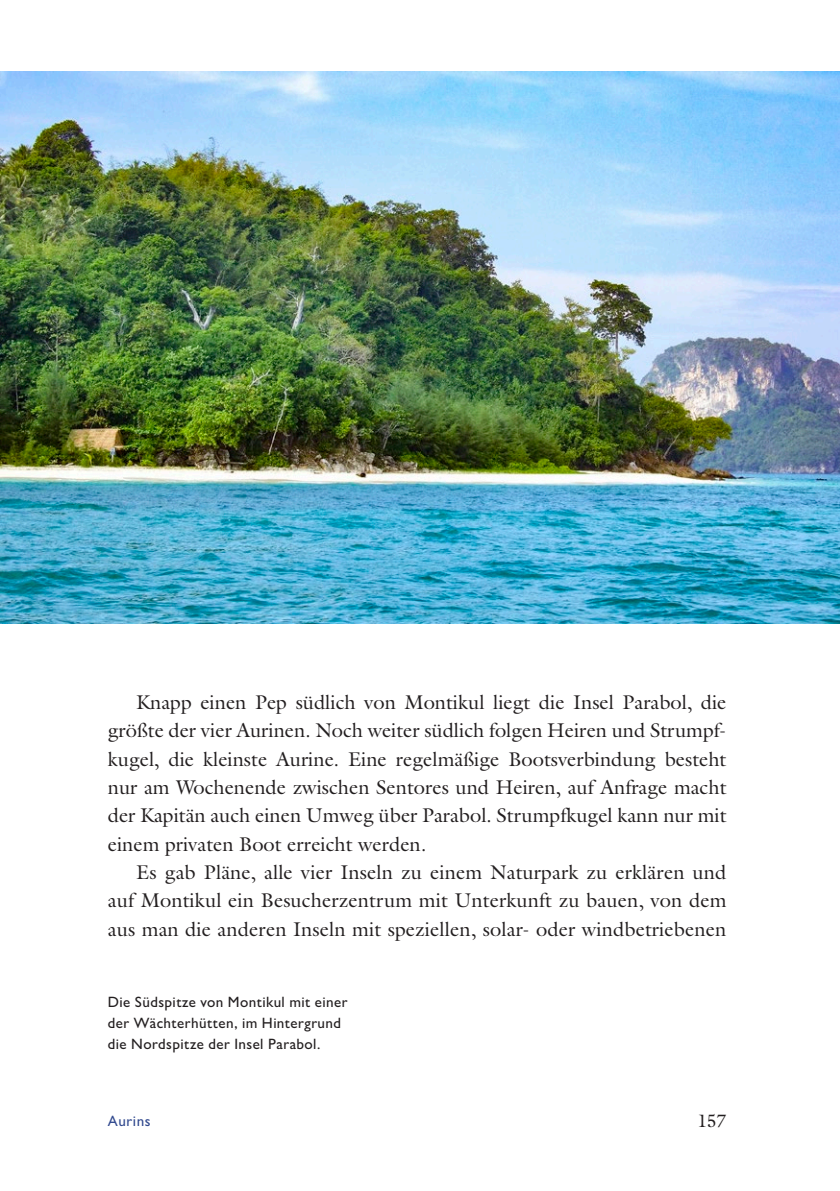
<style>
.page{position:relative;width:840px;height:1191px;background:#fff}
.page>*{position:absolute;margin:0;border:0;box-sizing:border-box;transform-origin:0 0}
.Lauftext{font:20px/28.4px "Galliard Pro";letter-spacing:.005em;color:#231f20;text-align:justify}
.t1{font:18px "Galliard Pro";color:#231f20}
.Bildlegende_FA{font:500 15px/21.2px "Gill Sans Nova";letter-spacing:.03em;color:#231f20}
.t2{font:500 15px "Gill Sans Nova";letter-spacing:.035em;color:#324a8f}
</style>
<div class="page">
<img style="left:0;top:71px;width:839px;height:553px">
<p class="Lauftext" style="left:108px;top:687px;width:619px;text-indent:28px">Knapp einen Pep südlich von Montikul liegt die Insel Parabol, die größte der vier Aurinen. Noch weiter südlich folgen Heiren und Strumpf&shy;kugel, die kleinste Aurine. Eine regelmäßige Bootsverbindung besteht nur am Wochenende zwischen Sentores und Heiren, auf Anfrage macht der Kapitän auch einen Umweg über Parabol. Strumpfkugel kann nur mit einem privaten Boot erreicht werden.</p>
<p class="Lauftext" style="left:108px;top:857px;width:620px;text-indent:28px">Es gab Pläne, alle vier Inseln zu einem Naturpark zu erklären und auf Montikul ein Besucherzentrum mit Unterkunft zu bauen, von dem aus man die anderen Inseln mit speziellen, solar- oder windbetriebenen</p>
<p class="Bildlegende_FA" style="left:108px;top:990px;width:241px">Die Südspitze von Montikul mit einer der Wächterhütten, im Hintergrund die Nordspitze der Insel Parabol.</p>
<p class="t2" style="left:108px;top:1111px;width:44px">Aurins</p>
<p class="t1" style="left:697px;top:1108px;width:31px">157</p>
</div>
